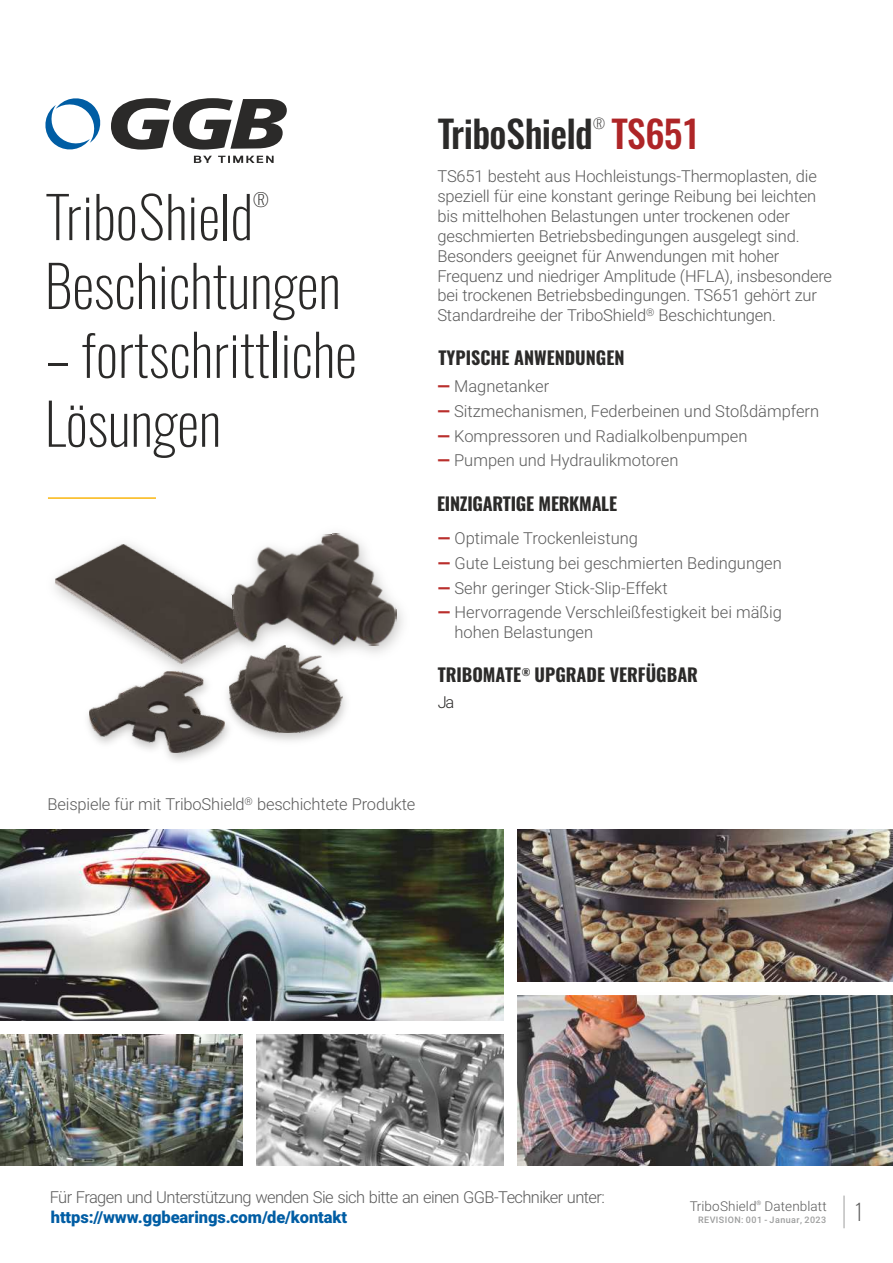
<style>
.page{position:relative;width:893px;height:1263px;background:#fff}
.page>*{position:absolute;margin:0;border:0;box-sizing:border-box;transform-origin:0 0}
.t1{font:200 57px/68.8px "Oswald";color:#2b2a29}
.t2{font:500 37.5px "Oswald";letter-spacing:-.02em;color:#2b2a29}
.t3{font:200 22.5px "Oswald";color:#5b5b5b}
.t4{font:700 18px "Oswald";color:#2b2a29}
.t5{font:200 18px "Oswald";color:#2b2a29}
.t6{font:300 16.5px/19.8px "Roboto";letter-spacing:-.01em;color:#5b5b5b}
.t7{font:300 16.5px "Roboto";letter-spacing:-.035em;color:#5b5b5b}
.t8{font:900 16.5px "Roboto";letter-spacing:-.005em;color:#005da4}
.t9{font:300 16.5px "Roboto";color:#2b2a29}
.t10{font:200 13.8px "Oswald";color:#2b2a29}
.t11{font:300 13.5px "Roboto";letter-spacing:.01em;color:#5b5b5b}
.t12{font:300 10.5px "Roboto";color:#5b5b5b}
.t13{font:700 9.75px "Oswald";color:#2b2a29}
.t14{font:500 9px "Roboto";letter-spacing:.05em;color:#9d9e9e}
.t15{font:300 6px "Roboto";color:#5b5b5b}
.s1{color:#ae2527}
.s2{font-weight:900;color:#b92f2c}
</style>
<div class="page">
<img style="left:0;top:830px;width:504px;height:191px">
<img style="left:256px;top:1035px;width:248px;height:130px">
<img style="left:0;top:1035px;width:242px;height:130px">
<img style="left:518px;top:995px;width:375px;height:170px">
<img style="left:518px;top:830px;width:375px;height:151px">
<hr style="left:48px;top:497px;width:108px;height:2px;background:#fab60f">
<hr style="left:844px;top:1195px;width:1px;height:33px;background:#9d9e9e">
<img style="left:55px;top:544px;width:151px;height:116px">
<img style="left:252px;top:691px;width:94px;height:50px">
<img style="left:243px;top:684px;width:99px;height:49px">
<img style="left:88px;top:660px;width:155px;height:101px">
<img style="left:90px;top:672px;width:135px;height:81px">
<img style="left:206px;top:589px;width:197px;height:95px">
<img style="left:229px;top:533px;width:169px;height:122px">
<svg style="left:194px;top:156px;width:80px;height:7px"></svg>
<svg style="left:45px;top:98px;width:56px;height:52px"></svg>
<svg style="left:111px;top:98px;width:176px;height:52px"></svg>
<p class="t5" style="left:253px;top:188px;width:17px">®</p>
<h1 class="t1" style="left:45px;top:182px;width:298px">TriboShield<br>Beschichtungen</h1>
<h1 class="t1" style="left:45px;top:320px;width:314px">– fortschrittliche<br>Lösungen</h1>
<h2 class="t2" style="left:438px;top:108px;width:264px">TriboShield <span class="s1">TS651</span></h2>
<p class="t6" style="left:437px;top:168px;width:396px">TS651 besteht aus Hochleistungs-Thermoplasten, die speziell für eine konstant geringe Reibung bei leichten bis mittelhohen Belastungen unter trockenen oder geschmierten Betriebsbedingungen ausgelegt sind.<br>Besonders geeignet für Anwendungen mit hoher Frequenz und niedriger Amplitude (HFLA), insbesondere bei trockenen Betriebsbedingungen. TS651 gehört zur</p>
<p class="t12" style="left:646px;top:308px;width:10px">®</p>
<p class="t10" style="left:593px;top:114px;width:13px">®</p>
<p class="t6" style="left:437px;top:307px;width:340px">Standardreihe der TriboShield Beschichtungen.</p>
<p class="t4" style="left:439px;top:346px;width:187px">TYPISCHE ANWENDUNGEN</p>
<p class="t6" style="left:437px;top:378px;width:113px"><span class="s2">—</span> Magnetanker</p>
<p class="t6" style="left:437px;top:403px;width:383px"><span class="s2">—</span> Sitzmechanismen, Federbeinen und Stoßdämpfern</p>
<p class="t6" style="left:437px;top:427px;width:312px"><span class="s2">—</span> Kompressoren und Radialkolbenpumpen</p>
<p class="t6" style="left:437px;top:452px;width:242px"><span class="s2">—</span> Pumpen und Hydraulikmotoren</p>
<p class="t4" style="left:437px;top:491px;width:181px">EINZIGARTIGE MERKMALE</p>
<p class="t6" style="left:438px;top:530px;width:202px"><span class="s2">—</span> Optimale Trockenleistung</p>
<p class="t6" style="left:438px;top:555px;width:345px"><span class="s2">—</span> Gute Leistung bei geschmierten Bedingungen</p>
<p class="t6" style="left:438px;top:579px;width:231px"><span class="s2">—</span> Sehr geringer Stick-Slip-Effekt</p>
<p class="t6" style="left:454px;top:604px;width:329px;text-indent:-17px"><span class="s2">—</span> Hervorragende Verschleißfestigkeit bei mäßig hohen Belastungen</p>
<p class="t4" style="left:438px;top:663px;width:262px">TRIBOMATE UPGRADE VERFÜGBAR</p>
<p class="t9" style="left:438px;top:696px;width:18px">Ja</p>
<p class="t13" style="left:522px;top:665px;width:10px">®</p>
<p class="t12" style="left:245px;top:797px;width:10px">®</p>
<p class="t6" style="left:48px;top:796px;width:369px">Beispiele für mit TriboShield beschichtete Produkte</p>
<p class="t7" style="left:50px;top:1191px;width:557px">Für Fragen und Unterstützung wenden Sie sich bitte an einen GGB-Techniker unter:</p>
<p class="t15" style="left:756px;top:1200px;width:6px">®</p>
<p class="t11" style="left:690px;top:1201px;width:138px">TriboShield Datenblatt</p>
<p class="t8" style="left:51px;top:1210px;width:298px">https://www.ggbearings.com/de/kontakt</p>
<h3 class="t3" style="left:854px;top:1196px;width:11px">1</h3>
<p class="t14" style="left:698px;top:1216px;width:130px">REVISION: 001 - Januar, 2023</p>
</div>
